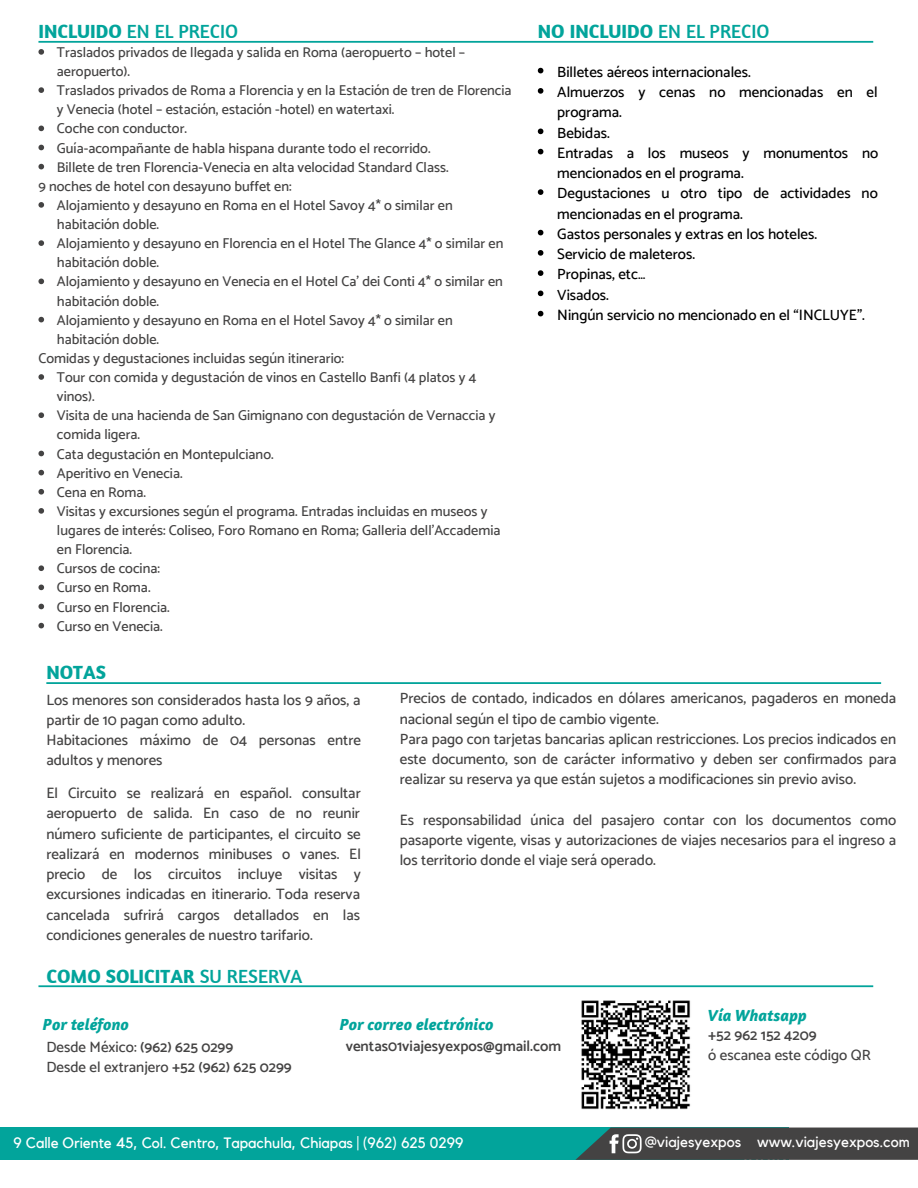
<style>
.page{position:relative;width:918px;height:1188px;background:#fff}
.page>*{position:absolute;margin:0;border:0;box-sizing:border-box;transform-origin:0 0}
.t1{font:700 19.5px "Amaranth";color:#02a49b}
.t2{font:19.5px "Amaranth";color:#02a49b}
.t3{font:italic 700 16.5px "Amaranth";color:#02a49b}
.t4{font:500 15px/20.2px "Catamaran";color:#444343}
.t5{font:500 15px/20.2px "Catamaran";color:#000}
.t6{font:15px "Kollektif";color:#fff}
.t7{font:600 15px "Catamaran";color:#444343}
.t8{font:500 14.25px/19.2px "Catamaran";color:#444343}
.s1{font-weight:700}
.s2{font-weight:400}
.s3{font-weight:600}
</style>
<div class="page">
<div style="left:0;top:1128px;width:788px;height:32px;background:#02a49b"></div>
<svg style="left:575px;top:1128px;width:343px;height:32px"></svg>
<svg style="left:38px;top:41px;width:835px;height:2px"></svg>
<svg style="left:38px;top:49px;width:6px;height:6px"></svg>
<svg style="left:38px;top:87px;width:6px;height:6px"></svg>
<svg style="left:38px;top:126px;width:6px;height:5px"></svg>
<svg style="left:38px;top:145px;width:6px;height:5px"></svg>
<svg style="left:38px;top:164px;width:6px;height:5px"></svg>
<svg style="left:38px;top:202px;width:6px;height:6px"></svg>
<svg style="left:38px;top:240px;width:6px;height:6px"></svg>
<svg style="left:38px;top:279px;width:6px;height:5px"></svg>
<svg style="left:38px;top:317px;width:6px;height:5px"></svg>
<svg style="left:38px;top:374px;width:6px;height:6px"></svg>
<svg style="left:38px;top:412px;width:6px;height:6px"></svg>
<svg style="left:38px;top:451px;width:6px;height:5px"></svg>
<svg style="left:38px;top:470px;width:6px;height:5px"></svg>
<svg style="left:38px;top:489px;width:6px;height:6px"></svg>
<svg style="left:38px;top:508px;width:6px;height:6px"></svg>
<svg style="left:38px;top:565px;width:6px;height:6px"></svg>
<svg style="left:38px;top:585px;width:6px;height:5px"></svg>
<svg style="left:38px;top:604px;width:6px;height:5px"></svg>
<svg style="left:38px;top:623px;width:6px;height:5px"></svg>
<svg style="left:538px;top:68px;width:5px;height:5px"></svg>
<svg style="left:538px;top:88px;width:5px;height:6px"></svg>
<svg style="left:538px;top:129px;width:5px;height:5px"></svg>
<svg style="left:538px;top:149px;width:5px;height:5px"></svg>
<svg style="left:538px;top:189px;width:5px;height:6px"></svg>
<svg style="left:538px;top:230px;width:5px;height:5px"></svg>
<svg style="left:538px;top:250px;width:5px;height:6px"></svg>
<svg style="left:538px;top:270px;width:5px;height:6px"></svg>
<svg style="left:538px;top:291px;width:5px;height:5px"></svg>
<svg style="left:538px;top:311px;width:5px;height:5px"></svg>
<svg style="left:38px;top:985px;width:835px;height:2px"></svg>
<img style="left:581px;top:1000px;width:110px;height:110px">
<svg style="left:46px;top:682px;width:835px;height:2px"></svg>
<h1 class="t2" style="left:38px;top:19px;width:201px"><span class="s1">INCLUIDO</span> EN EL PRECIO</h1>
<p class="t8" style="left:57px;top:42px;width:456px">Traslados privados de llegada y salida en Roma (aeropuerto – hotel – aeropuerto).<br>Traslados privados de Roma a Florencia y en la Estación de tren de Florencia y Venecia (hotel – estación, estación -hotel) en watertaxi.<br>Coche con conductor.<br>Guía-acompañante de habla hispana durante todo el recorrido.<br>Billete de tren Florencia-Venecia en alta velocidad Standard Class.</p>
<p class="t8" style="left:57px;top:195px;width:448px">Alojamiento y desayuno en Roma en el Hotel Savoy 4* o similar en habitación doble.<br>Alojamiento y desayuno en Florencia en el Hotel The Glance 4* o similar en habitación doble.<br>Alojamiento y desayuno en Venecia en el Hotel Ca’ dei Conti 4* o similar en habitación doble.<br>Alojamiento y desayuno en Roma en el Hotel Savoy 4* o similar en habitación doble.</p>
<p class="t8" style="left:57px;top:368px;width:445px">Tour con comida y degustación de vinos en Castello Banfi (4 platos y 4 vinos).<br>Visita de una hacienda de San Gimignano con degustación de Vernaccia y comida ligera.<br>Cata degustación en Montepulciano.<br>Aperitivo en Venecia.<br>Cena en Roma.<br>Visitas y excursiones según el programa. Entradas incluidas en museos y lugares de interés: Coliseo, Foro Romano en Roma; Galleria dell’Accademia en Florencia.<br>Cursos de cocina:<br>Curso en Roma.<br>Curso en Florencia.<br>Curso en Venecia.</p>
<p class="t8" style="left:38px;top:176px;width:255px">9 noches de hotel con desayuno buffet en:</p>
<p class="t8" style="left:38px;top:348px;width:307px">Comidas y degustaciones incluidas según itinerario:</p>
<h1 class="t1" style="left:538px;top:19px;width:233px">NO INCLUIDO <span class="s2">EN EL PRECIO</span></h1>
<p class="t5" style="left:557px;top:61px;width:323px">Billetes aéreos internacionales.<br>Almuerzos y cenas no mencionadas en el programa.<br>Bebidas.<br>Entradas a los museos y monumentos no mencionados en el programa.<br>Degustaciones u otro tipo de actividades no mencionadas en el programa.<br>Gastos personales y extras en los hoteles.<br>Servicio de maleteros.<br>Propinas, etc…<br>Visados.<br>Ningún servicio no mencionado en el “INCLUYE”.</p>
<h1 class="t1" style="left:46px;top:660px;width:61px">NOTAS</h1>
<p class="t4" style="left:46px;top:689px;width:316px">Los menores son considerados hasta los 9 años, a partir de 10 pagan como adulto.<br>Habitaciones máximo de 04 personas entre adultos y menores</p>
<p class="t4" style="left:46px;top:783px;width:316px;text-align:justify">El Circuito se realizará en español. consultar aeropuerto de salida. En caso de no reunir número suficiente de participantes, el circuito se realizará en modernos minibuses o vanes. El precio de los circuitos incluye visitas y excursiones indicadas en itinerario. Toda reserva cancelada sufrirá cargos detallados en las condiciones generales de nuestro tarifario.</p>
<p class="t4" style="left:400px;top:688px;width:498px">Precios de contado, indicados en dólares americanos, pagaderos en moneda nacional según el tipo de cambio vigente.<br>Para pago con tarjetas bancarias aplican restricciones. Los precios indicados en este documento, son de carácter informativo y deben ser confirmados para realizar su reserva ya que están sujetos a modificaciones sin previo aviso.</p>
<p class="t4" style="left:400px;top:810px;width:498px;text-align:justify">Es responsabilidad única del pasajero contar con los documentos como pasaporte vigente, visas y autorizaciones de viajes necesarios para el ingreso a los territorio donde el viaje será operado.</p>
<h1 class="t1" style="left:46px;top:964px;width:257px">COMO SOLICITAR <span class="s2">SU RESERVA</span></h1>
<p class="t3" style="left:43px;top:1014px;width:87px">Por teléfono</p>
<p class="t4" style="left:46px;top:1036px;width:247px">Desde México: <span class="s3">(962) 625 0299<br></span>Desde el extranjero <span class="s3">+52 (962) 625 0299</span></p>
<p class="t3" style="left:340px;top:1014px;width:155px">Por correo electrónico</p>
<p class="t7" style="left:346px;top:1037px;width:217px">ventas01viajesyexpos@gmail.com</p>
<p class="t3" style="left:708px;top:1006px;width:100px">Vía Whatsapp</p>
<p class="t7" style="left:708px;top:1026px;width:110px">+52 962 152 4209</p>
<p class="t4" style="left:708px;top:1045px;width:164px">ó escanea este código QR</p>
<p class="t6" style="left:14px;top:1136px;width:451px">9 Calle Oriente 45, Col. Centro, Tapachula, Chiapas | (962) 625 0299</p>
<p class="t6" style="left:645px;top:1135px;width:267px">@viajesyexpos www.viajesyexpos.com</p>
</div>
